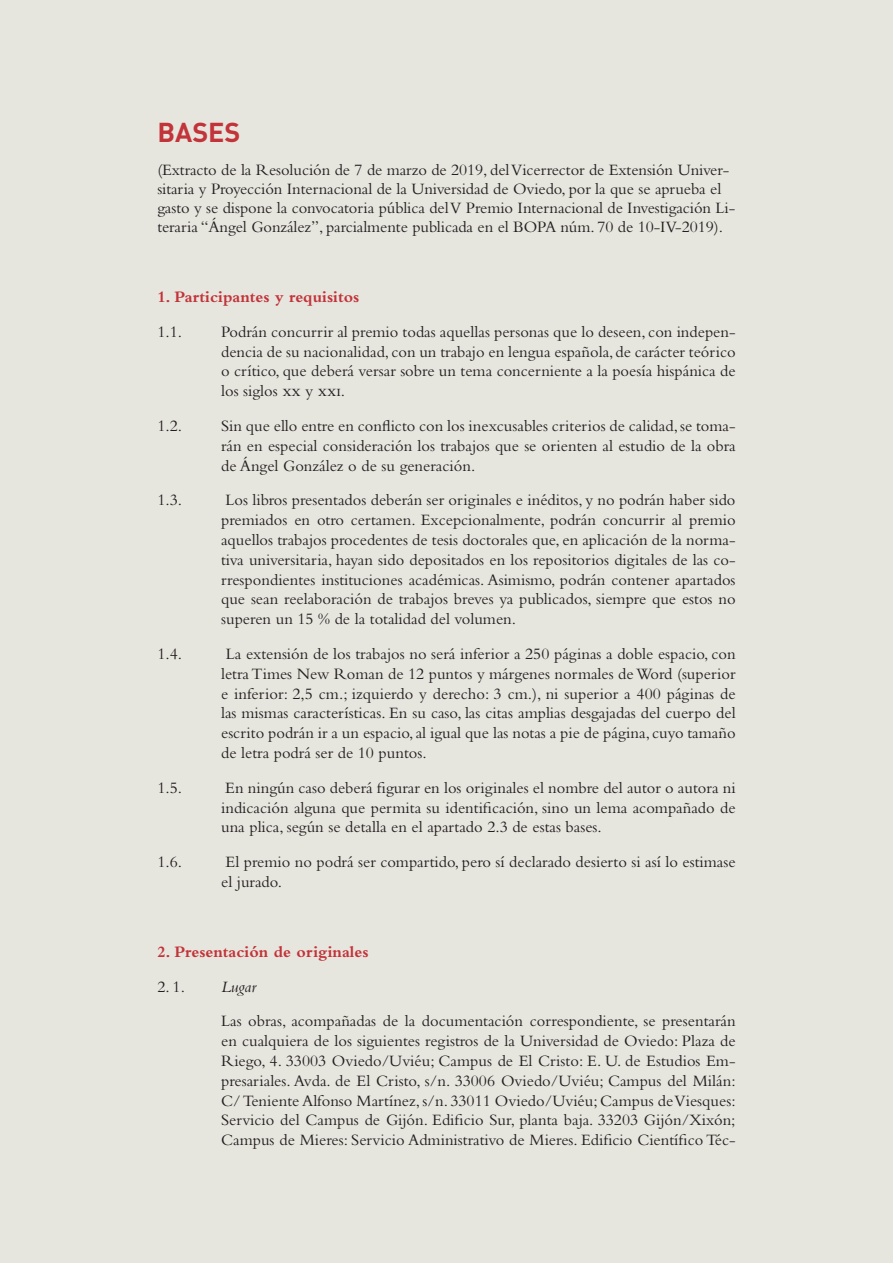
<style>
.page{position:relative;width:893px;height:1263px;background:#e7e6de}
.page>*{position:absolute;margin:0;border:0;box-sizing:border-box;transform-origin:0 0}
.t1{font:700 27px "DIN";color:#c2333a}
.t2{font:16.5px/19.8px "Bembo Std";color:#231f20;text-align:justify}
.t3{font:700 16.5px "Bembo Std";color:#c2333a}
.t4{font:italic 16.5px "Bembo Std";color:#231f20}
</style>
<div class="page">
<h1 class="t1" style="left:157px;top:114px;width:85px">BASES</h1>
<p class="t2" style="left:157px;top:160px;width:579px;line-height:19px;text-align:left">(Extracto de la Resolución de 7 de marzo de 2019, del Vicerrector de Extensión Univer&shy;sitaria y Proyección Internacional de la Universidad de Oviedo, por la que se aprueba el gasto y se dispone la convocatoria pública del V Premio Internacional de Investigación Li&shy;teraria “Ángel González”, parcialmente publicada en el BOPA núm. 70 de 10-IV-2019).</p>
<p class="t3" style="left:157px;top:288px;width:203px">1. Participantes y requisitos</p>
<p class="t2" style="left:157px;top:321px;width:26px">1.1.</p>
<p class="t2" style="left:221px;top:321px;width:516px">Podrán concurrir al premio todas aquellas personas que lo deseen, con indepen&shy;dencia de su nacionalidad, con un trabajo en lengua española, de carácter teórico o crítico, que deberá versar sobre un tema concerniente a la poesía hispánica de los siglos xx y xxi.</p>
<p class="t2" style="left:157px;top:416px;width:26px">1.2.</p>
<p class="t2" style="left:221px;top:416px;width:516px">Sin que ello entre en conflicto con los inexcusables criterios de calidad, se toma&shy;rán en especial consideración los trabajos que se orienten al estudio de la obra de Ángel González o de su generación.</p>
<p class="t2" style="left:157px;top:490px;width:26px">1.3.</p>
<p class="t2" style="left:221px;top:490px;width:516px">Los libros presentados deberán ser originales e inéditos, y no podrán haber sido premiados en otro certamen. Excepcionalmente, podrán concurrir al premio aquellos trabajos procedentes de tesis doctorales que, en aplicación de la norma&shy;tiva universitaria, hayan sido depositados en los repositorios digitales de las co&shy;rrespondientes instituciones académicas. Asimismo, podrán contener apartados que sean reelaboración de trabajos breves ya publicados, siempre que estos no superen un 15 % de la totalidad del volumen.</p>
<p class="t2" style="left:157px;top:644px;width:26px">1.4.</p>
<p class="t2" style="left:221px;top:644px;width:516px">La extensión de los trabajos no será inferior a 250 páginas a doble espacio, con letra Times New Roman de 12 puntos y márgenes normales de Word (superior e inferior: 2,5 cm.; izquierdo y derecho: 3 cm.), ni superior a 400 páginas de las mismas características. En su caso, las citas amplias desgajadas del cuerpo del escrito podrán ir a un espacio, al igual que las notas a pie de página, cuyo tamaño de letra podrá ser de 10 puntos.</p>
<p class="t2" style="left:157px;top:777px;width:26px">1.5.</p>
<p class="t2" style="left:221px;top:777px;width:516px">En ningún caso deberá figurar en los originales el nombre del autor o autora ni indicación alguna que permita su identificación, sino un lema acompañado de una plica, según se detalla en el apartado 2.3 de estas bases.</p>
<p class="t2" style="left:157px;top:852px;width:26px">1.6.</p>
<p class="t2" style="left:221px;top:852px;width:516px">El premio no podrá ser compartido, pero sí declarado desierto si así lo estimase el jurado.</p>
<p class="t3" style="left:157px;top:942px;width:213px">2. Presentación de originales</p>
<p class="t2" style="left:157px;top:976px;width:29px">2. 1.</p>
<p class="t4" style="left:221px;top:977px;width:36px">Lugar</p>
<p class="t2" style="left:221px;top:1011px;width:516px">Las obras, acompañadas de la documentación correspondiente, se presentarán en cualquiera de los siguientes registros de la Universidad de Oviedo: Plaza de Riego, 4. 33003 Oviedo/Uviéu; Campus de El Cristo: E. U. de Estudios Em&shy;presariales. Avda. de El Cristo, s/n. 33006 Oviedo/Uviéu; Campus del Milán:<br>C/ Teniente Alfonso Martínez, s/n. 33011 Oviedo/Uviéu; Campus de Viesques:<br>Servicio del Campus de Gijón. Edificio Sur, planta baja. 33203 Gijón/Xixón; Campus de Mieres: Servicio Administrativo de Mieres. Edificio Científico Téc-</p>
</div>
